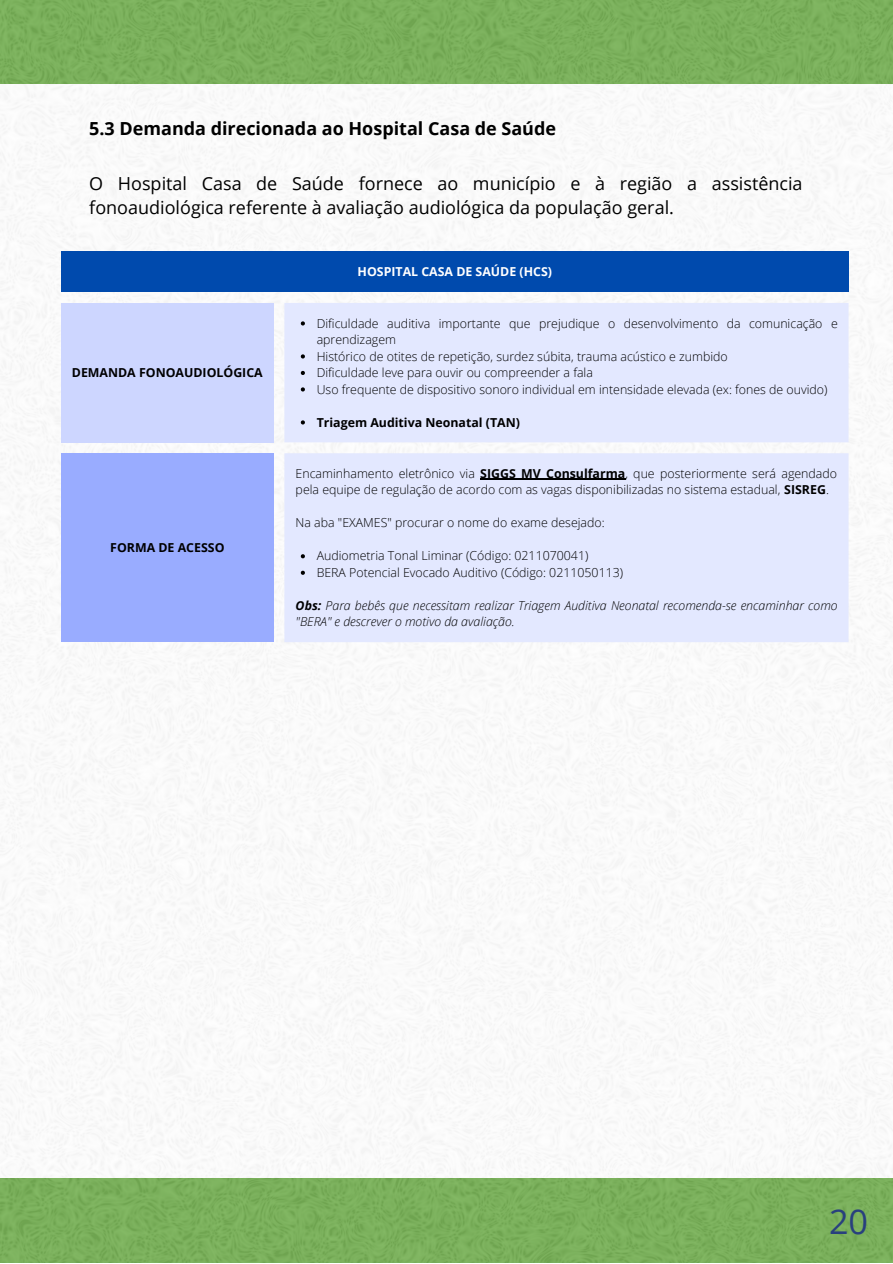
<style>
.page{position:relative;width:893px;height:1264px;background:#fff}
.page>*{position:absolute;margin:0;border:0;box-sizing:border-box;transform-origin:0 0}
.t1{font:34.2px "Open Sans";color:#28407e}
.t2{font:18px/24.8px "Open Sans";color:#000}
.t3{font:700 18px "Open Sans";color:#000}
.t4{font:300 12.3px/16.5px "Open Sans";color:#000}
.t5{font:italic 300 12.3px/16.5px "Open Sans";color:#000}
.t6{font:700 12.3px "Open Sans";color:#000}
.t7{font:700 12.3px "Open Sans";color:#fff}
.s1{font-weight:700}
</style>
<div class="page">
<img style="left:0;top:84px;width:892px;height:1093px">
<div style="left:0;top:0;width:892px;height:84px;background:#78b356"></div>
<div style="left:0;top:1177px;width:892px;height:85px;background:#78b356"></div>
<div style="left:61px;top:251px;width:787px;height:41px;background:#004aad"></div>
<div style="left:61px;top:303px;width:212px;height:139px;background:#cdd6ff"></div>
<div style="left:284px;top:303px;width:564px;height:339px;background:#e3e8ff"></div>
<div style="left:61px;top:453px;width:212px;height:189px;background:#99acff"></div>
<svg style="left:301px;top:321px;width:4px;height:4px"></svg>
<svg style="left:301px;top:354px;width:4px;height:4px"></svg>
<svg style="left:301px;top:371px;width:4px;height:4px"></svg>
<svg style="left:301px;top:387px;width:4px;height:4px"></svg>
<svg style="left:301px;top:420px;width:4px;height:4px"></svg>
<svg style="left:301px;top:554px;width:4px;height:4px"></svg>
<svg style="left:301px;top:570px;width:4px;height:5px"></svg>
<hr style="left:480px;top:479px;width:145px;height:1px;background:#000">
<p class="t3" style="left:89px;top:116px;width:468px">5.3 Demanda direcionada ao Hospital Casa de Saúde</p>
<p class="t2" style="left:89px;top:170px;width:714px">O Hospital Casa de Saúde fornece ao município e à região a assistência fonoaudiológica referente à avaliação audiológica da população geral.</p>
<p class="t6" style="left:72px;top:364px;width:192px">DEMANDA FONOAUDIOLÓGICA</p>
<p class="t6" style="left:110px;top:539px;width:116px">FORMA DE ACESSO</p>
<p class="t7" style="left:357px;top:263px;width:196px">HOSPITAL CASA DE SAÚDE (HCS)</p>
<p class="t4" style="left:316px;top:314px;width:522px">Dificuldade auditiva importante que prejudique o desenvolvimento da comunicação e aprendizagem</p>
<p class="t4" style="left:316px;top:347px;width:412px">Histórico de otites de repetição, surdez súbita, trauma acústico e zumbido</p>
<p class="t4" style="left:316px;top:364px;width:278px">Dificuldade leve para ouvir ou compreender a fala</p>
<p class="t4" style="left:316px;top:380px;width:512px">Uso frequente de dispositivo sonoro individual em intensidade elevada (ex: fones de ouvido)</p>
<p class="t6" style="left:316px;top:413px;width:205px">Triagem Auditiva Neonatal (TAN)</p>
<p class="t4" style="left:295px;top:465px;width:543px">Encaminhamento eletrônico via <span class="s1">SIGGS MV Consulfarma</span>, que posteriormente será agendado pela equipe de regulação de acordo com as vagas disponibilizadas no sistema estadual, <span class="s1">SISREG</span>.</p>
<p class="t4" style="left:295px;top:514px;width:310px">Na aba "EXAMES" procurar o nome do exame desejado:</p>
<p class="t4" style="left:316px;top:547px;width:273px">Audiometria Tonal Liminar (Código: 0211070041)</p>
<p class="t4" style="left:316px;top:564px;width:308px">BERA Potencial Evocado Auditivo (Código: 0211050113)</p>
<p class="t5" style="left:295px;top:597px;width:543px"><span class="s1">Obs:</span> Para bebês que necessitam realizar Triagem Auditiva Neonatal recomenda-se encaminhar como "BERA" e descrever o motivo da avaliação.</p>
<p class="t1" style="left:828px;top:1197px;width:41px">20</p>
</div>
